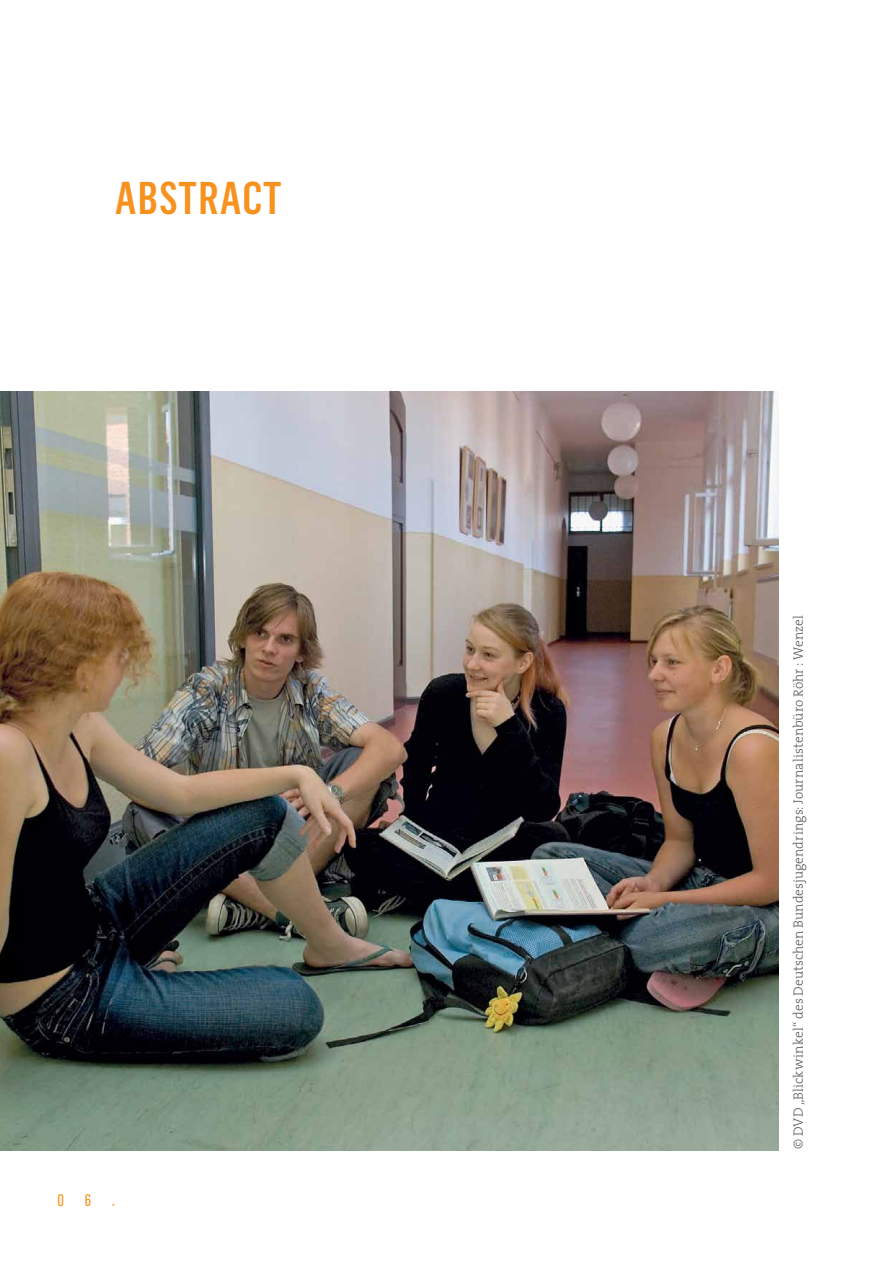
<style>
.page{position:relative;width:893px;height:1263px;background:#fff}
.page>*{position:absolute;margin:0;border:0;box-sizing:border-box;transform-origin:0 0}
.t1{font:500 45px "Flama Condensed";letter-spacing:.02em;color:#f7921e}
.t2{font:16.5px "Flama Condensed Basic";color:#f7921e}
.t3{font:300 13.5px "The Serif";color:#58595b}
</style>
<div class="page">
<img style="left:0;top:391px;width:778px;height:759px">
<h1 class="t1" style="left:115px;top:169px;width:169px">ABSTRACT</h1>
<p class="t2" style="left:57px;top:1189px;width:8px">0</p>
<p class="t2" style="left:85px;top:1189px;width:8px">6</p>
<p class="t2" style="left:112px;top:1189px;width:4px">.</p>
<p class="t3" style="left:789px;top:1149px;width:536px;rotate:-90deg">© DVD „Blickwinkel“ des Deutschen Bundesjugendrings: Journalistenbüro Röhr : Wenzel</p>
</div>
